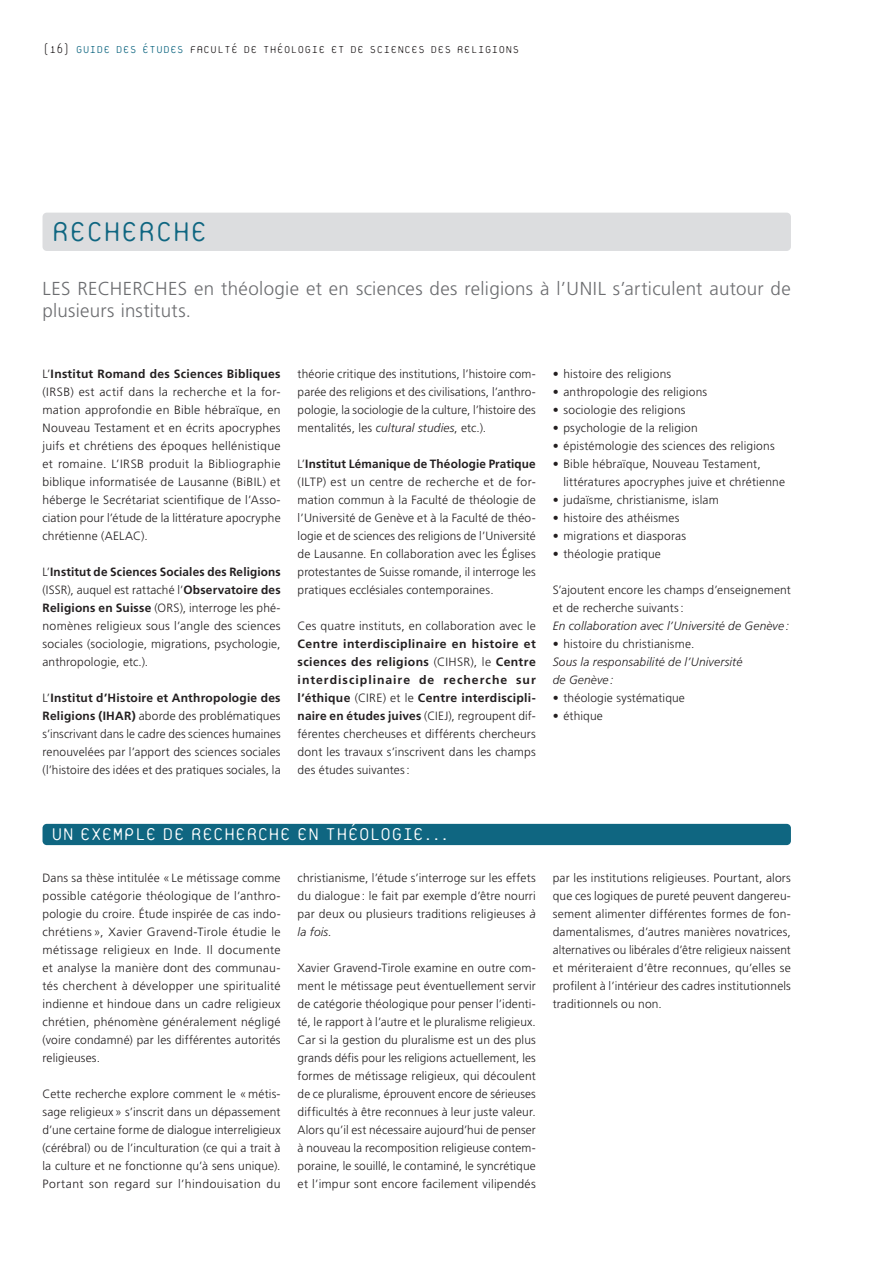
<style>
.page{position:relative;width:893px;height:1263px;background:#fff}
.page>*{position:absolute;margin:0;border:0;box-sizing:border-box;transform-origin:0 0}
.t1{font:100 40.5px "Platelet";letter-spacing:-.035em;color:#0f6681}
.t2{font:100 25.5px "Platelet";letter-spacing:-.025em;color:#fff}
.GD_TEXTES_intro{font:300 18.75px/22.5px "Frutiger LT Std";letter-spacing:.015em;color:#6c6d70}
.t3{font:100 15px "Platelet";color:#231f20}
.TEXTE_COURANT_frutig{font:300 12px/18px "Frutiger LT Std";letter-spacing:.015em;color:#231f20;text-align:justify}
.TEXTE_COURANT_frutig-2{font:italic 300 12px/18px "Frutiger LT Std";letter-spacing:.01em;color:#231f20}
.s1{color:#0f6681}
.s2{font-weight:700}
.s3{font-style:italic}
</style>
<div class="page">
<div style="left:43px;top:213px;width:748px;height:38px;background:#dcdddf;border-radius:4px"></div>
<div style="left:43px;top:824px;width:748px;height:21px;background:#0f6681;border-radius:4px"></div>
<p class="t3" style="left:43px;top:43px;width:478px">(16) <span class="s1">GUIDE DES ÉTUDES</span> FACULTÉ DE THÉOLOGIE ET DE SCIENCES DES RELIGIONS</p>
<p class="t1" style="left:51px;top:213px;width:159px">RECHERCHE</p>
<p class="GD_TEXTES_intro" style="left:43px;top:277px;width:750px">LES RECHERCHES en théologie et en sciences des religions à l’UNIL s’articulent autour de plusieurs instituts.</p>
<p class="TEXTE_COURANT_frutig" style="left:43px;top:365px;width:240px">L’<span class="s2">Institut Romand des Sciences Bibliques </span>(IRSB) est actif dans la recherche et la for&shy;mation approfondie en Bible hébraïque, en Nouveau Testament et en écrits apocryphes juifs et chrétiens des époques hellénistique et romaine. L’IRSB produit la Bibliographie biblique informatisée de Lausanne (BiBIL) et héberge le Secrétariat scientifique de l’Asso&shy;ciation pour l’étude de la littérature apocryphe chrétienne (AELAC).</p>
<p class="TEXTE_COURANT_frutig" style="left:43px;top:563px;width:240px">L’<span class="s2">Institut de Sciences Sociales des Religions </span>(ISSR), auquel est rattaché l’<span class="s2">Observatoire des Religions en Suisse</span> (ORS), interroge les phé&shy;nomènes religieux sous l’angle des sciences sociales (sociologie, migrations, psychologie, anthropologie, etc.).</p>
<p class="TEXTE_COURANT_frutig" style="left:43px;top:689px;width:240px">L’<span class="s2">Institut d’Histoire et Anthropologie des Religions (IHAR)</span> aborde des problématiques s’inscrivant dans le cadre des sciences humaines renouvelées par l’apport des sciences sociales (l’histoire des idées et des pratiques sociales, la</p>
<p class="TEXTE_COURANT_frutig" style="left:298px;top:365px;width:240px">théorie critique des institutions, l’histoire com&shy;parée des religions et des civilisations, l’anthro&shy;pologie, la sociologie de la culture, l’histoire des mentalités, les <span class="s3">cultural studies</span>, etc.).</p>
<p class="TEXTE_COURANT_frutig" style="left:298px;top:455px;width:240px">L’<span class="s2">Institut Lémanique de Théologie Pratique </span>(ILTP) est un centre de recherche et de for&shy;mation commun à la Faculté de théologie de l’Université de Genève et à la Faculté de théo&shy;logie et de sciences des religions de l’Université de Lausanne. En collaboration avec les Églises protestantes de Suisse romande, il interroge les pratiques ecclésiales contemporaines.</p>
<p class="TEXTE_COURANT_frutig" style="left:298px;top:617px;width:240px">Ces quatre instituts, en collaboration avec le <span class="s2">Centre interdisciplinaire en histoire et sciences des religions</span> (CIHSR), le <span class="s2">Centre interdisciplinaire de recherche sur l’éthique</span> (CIRE) et le <span class="s2">Centre interdiscipli&shy;naire en études juives</span> (CIEJ), regroupent dif&shy;férentes chercheuses et différents chercheurs dont les travaux s’inscrivent dans les champs des études suivantes:</p>
<p class="TEXTE_COURANT_frutig" style="left:553px;top:365px;width:120px">• histoire des religions</p>
<p class="TEXTE_COURANT_frutig" style="left:553px;top:383px;width:156px">• anthropologie des religions</p>
<p class="TEXTE_COURANT_frutig" style="left:553px;top:401px;width:134px">• sociologie des religions</p>
<p class="TEXTE_COURANT_frutig" style="left:553px;top:419px;width:146px">• psychologie de la religion</p>
<p class="TEXTE_COURANT_frutig" style="left:553px;top:437px;width:223px">• épistémologie des sciences des religions</p>
<p class="TEXTE_COURANT_frutig" style="left:563px;top:455px;width:223px;text-indent:-11px">• Bible hébraïque, Nouveau Testament, littératures apocryphes juive et chrétienne</p>
<p class="TEXTE_COURANT_frutig" style="left:553px;top:491px;width:167px">• judaïsme, christianisme, islam</p>
<p class="TEXTE_COURANT_frutig" style="left:553px;top:509px;width:128px">• histoire des athéismes</p>
<p class="TEXTE_COURANT_frutig" style="left:553px;top:527px;width:135px">• migrations et diasporas</p>
<p class="TEXTE_COURANT_frutig" style="left:553px;top:545px;width:110px">• théologie pratique</p>
<p class="TEXTE_COURANT_frutig" style="left:553px;top:581px;width:240px">S’ajoutent encore les champs d’enseignement et de recherche suivants:</p>
<p class="TEXTE_COURANT_frutig-2" style="left:553px;top:617px;width:238px">En collaboration avec l’Université de Genève :</p>
<p class="TEXTE_COURANT_frutig" style="left:553px;top:635px;width:143px">• histoire du christianisme.</p>
<p class="TEXTE_COURANT_frutig-2" style="left:553px;top:653px;width:191px">Sous la responsabilité de l’Université de Genève :</p>
<p class="TEXTE_COURANT_frutig" style="left:553px;top:689px;width:134px">• théologie systématique</p>
<p class="TEXTE_COURANT_frutig" style="left:553px;top:707px;width:52px">• éthique</p>
<p class="t2" style="left:51px;top:823px;width:401px">UN EXEMPLE DE RECHERCHE EN THÉOLOGIE...</p>
<p class="TEXTE_COURANT_frutig" style="left:43px;top:869px;width:240px">Dans sa thèse intitulée «Le métissage comme possible catégorie théologique de l’anthro&shy;pologie du croire. Étude inspirée de cas indo&shy;chrétiens », Xavier Gravend-Tirole étudie le métissage religieux en Inde. Il documente et analyse la manière dont des communau&shy;tés cherchent à développer une spiritualité indienne et hindoue dans un cadre religieux chrétien, phénomène généralement négligé (voire condamné) par les différentes autorités religieuses.</p>
<p class="TEXTE_COURANT_frutig" style="left:43px;top:1085px;width:240px">Cette recherche explore comment le «métis&shy;sage religieux» s’inscrit dans un dépassement d’une certaine forme de dialogue interreligieux (cérébral) ou de l’inculturation (ce qui a trait à la culture et ne fonctionne qu’à sens unique).<br>Portant son regard sur l’hindouisation du</p>
<p class="TEXTE_COURANT_frutig" style="left:298px;top:869px;width:240px">christianisme, l’étude s’interroge sur les effets du dialogue : le fait par exemple d’être nourri par deux ou plusieurs traditions religieuses <span class="s3">à la fois.</span></p>
<p class="TEXTE_COURANT_frutig" style="left:298px;top:959px;width:240px">Xavier Gravend-Tirole examine en outre com&shy;ment le métissage peut éventuellement servir de catégorie théologique pour penser l’identi&shy;té, le rapport à l’autre et le pluralisme religieux.<br>Car si la gestion du pluralisme est un des plus grands défis pour les religions actuellement, les formes de métissage religieux, qui découlent de ce pluralisme, éprouvent encore de sérieuses difficultés à être reconnues à leur juste valeur.<br>Alors qu’il est nécessaire aujourd’hui de penser à nouveau la recomposition religieuse contem&shy;poraine, le souillé, le contaminé, le syncrétique et l’impur sont encore facilement vilipendés</p>
<p class="TEXTE_COURANT_frutig" style="left:553px;top:869px;width:240px">par les institutions religieuses. Pourtant, alors que ces logiques de pureté peuvent dangereu&shy;sement alimenter différentes formes de fon&shy;damentalismes, d’autres manières novatrices, alternatives ou libérales d’être religieux naissent et mériteraient d’être reconnues, qu’elles se profilent à l’intérieur des cadres institutionnels traditionnels ou non.</p>
</div>
